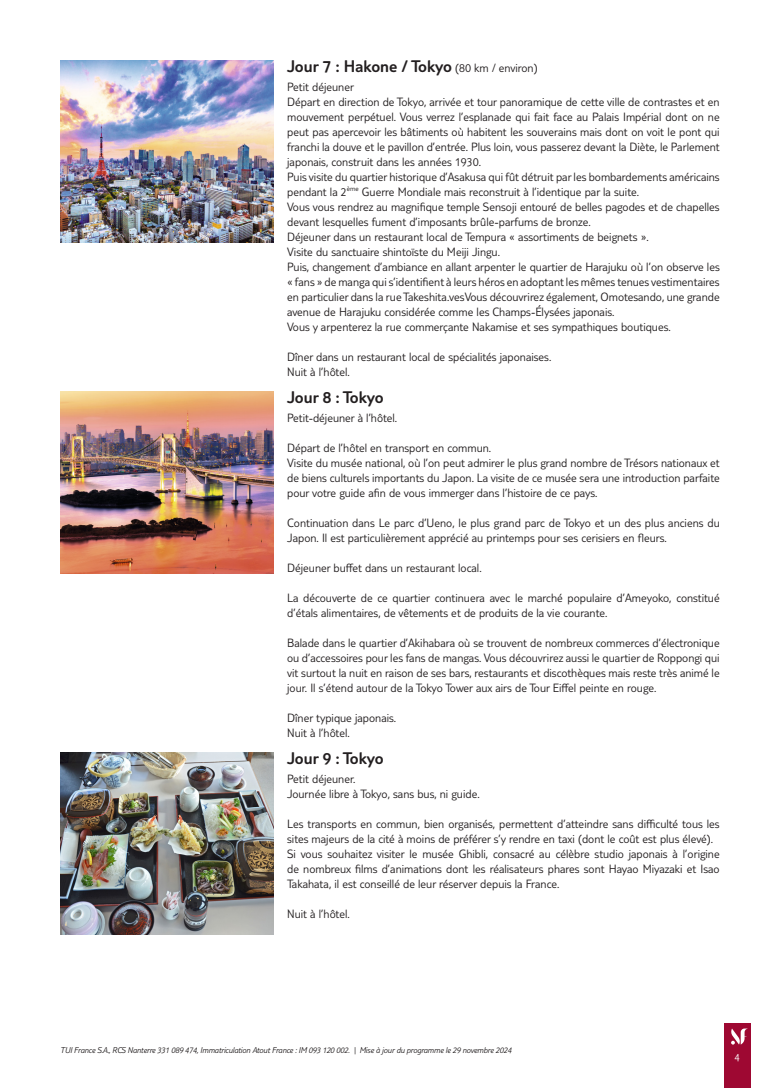
<style>
.page{position:relative;width:780px;height:1088px;background:#fff}
.page>*{position:absolute;margin:0;border:0;box-sizing:border-box;transform-origin:0 0}
.t1{font:300 17.5px "TUI Type";letter-spacing:-.005em;color:#231f20}
.t2{font:300 12.5px/15px "TUI Type";color:#231f20}
.t3{font:300 11.25px "TUI Type";color:#fff}
.t4{font:italic 300 8.75px "TUI Type";letter-spacing:-.02em;color:#231f20}
.s1{font-size:12.5px}
</style>
<div class="page">
<div style="left:724px;top:1023px;width:26px;height:65px;background:#9e0832"></div>
<svg style="left:731px;top:1028px;width:17px;height:16px"></svg>
<img style="left:60px;top:60px;width:213px;height:182px">
<img style="left:60px;top:391px;width:213px;height:182px">
<img style="left:60px;top:752px;width:213px;height:182px">
<h1 class="t1" style="left:287px;top:56px;width:252px">Jour 7 : Hakone / Tokyo <span class="s1">(80 km / environ)</span></h1>
<p class="t2" style="left:287px;top:79px;width:434px">Petit déjeuner<br>Départ en direction de Tokyo, arrivée et tour panoramique de cette ville de contrastes et en mouvement perpétuel. Vous verrez l’esplanade qui fait face au Palais Impérial dont on ne peut pas apercevoir les bâtiments où habitent les souverains mais dont on voit le pont qui franchi la douve et le pavillon d’entrée. Plus loin, vous passerez devant la Diète, le Parlement japonais, construit dans les années 1930.<br>Puis visite du quartier historique d’Asakusa qui fût détruit par les bombardements américains pendant la 2<sup>ème</sup> Guerre Mondiale mais reconstruit à l’identique par la suite.<br>Vous vous rendrez au magnifique temple Sensoji entouré de belles pagodes et de chapelles devant lesquelles fument d’imposants brûle-parfums de bronze.<br>Déjeuner dans un restaurant local de Tempura « assortiments de beignets ».<br>Visite du sanctuaire shintoïste du Meiji Jingu.<br>Puis, changement d’ambiance en allant arpenter le quartier de Harajuku où l’on observe les « fans » de manga qui s’identifient à leurs héros en adoptant les mêmes tenues vestimentaires en particulier dans la rue Takeshita.vesVous découvrirez également, Omotesando, une grande avenue de Harajuku considérée comme les Champs-Élysées japonais.<br>Vous y arpenterez la rue commerçante Nakamise et ses sympathiques boutiques.</p>
<p class="t2" style="left:287px;top:349px;width:266px">Dîner dans un restaurant local de spécialités japonaises.<br>Nuit à l’hôtel.</p>
<h1 class="t1" style="left:287px;top:387px;width:98px">Jour 8 : Tokyo</h1>
<p class="t2" style="left:287px;top:410px;width:111px">Petit-déjeuner à l’hôtel.</p>
<p class="t2" style="left:287px;top:440px;width:434px">Départ de l’hôtel en transport en commun.<br>Visite du musée national, où l’on peut admirer le plus grand nombre de Trésors nationaux et de biens culturels importants du Japon. La visite de ce musée sera une introduction parfaite pour votre guide afin de vous immerger dans l’histoire de ce pays.</p>
<p class="t2" style="left:287px;top:515px;width:434px">Continuation dans Le parc d’Ueno, le plus grand parc de Tokyo et un des plus anciens du<br>Japon. Il est particulièrement apprécié au printemps pour ses cerisiers en fleurs.</p>
<p class="t2" style="left:287px;top:560px;width:196px">Déjeuner buffet dans un restaurant local.</p>
<p class="t2" style="left:287px;top:590px;width:434px">La découverte de ce quartier continuera avec le marché populaire d’Ameyoko, constitué d’étals alimentaires, de vêtements et de produits de la vie courante.</p>
<p class="t2" style="left:287px;top:635px;width:434px;text-align:justify">Balade dans le quartier d’Akihabara où se trouvent de nombreux commerces d’électronique ou d’accessoires pour les fans de mangas. Vous découvrirez aussi le quartier de Roppongi qui vit surtout la nuit en raison de ses bars, restaurants et discothèques mais reste très animé le jour. Il s’étend autour de la Tokyo Tower aux airs de Tour Eiffel peinte en rouge.</p>
<p class="t2" style="left:287px;top:710px;width:111px">Dîner typique japonais.<br>Nuit à l’hôtel.</p>
<h1 class="t1" style="left:287px;top:748px;width:98px">Jour 9 : Tokyo</h1>
<p class="t2" style="left:287px;top:771px;width:194px">Petit déjeuner.<br>Journée libre à Tokyo, sans bus, ni guide.</p>
<p class="t2" style="left:287px;top:816px;width:434px">Les transports en commun, bien organisés, permettent d’atteindre sans difficulté tous les sites majeurs de la cité à moins de préférer s’y rendre en taxi (dont le coût est plus élevé).<br>Si vous souhaitez visiter le musée Ghibli, consacré au célèbre studio japonais à l’origine de nombreux films d’animations dont les réalisateurs phares sont Hayao Miyazaki et Isao Takahata, il est conseillé de leur réserver depuis la France.</p>
<p class="t2" style="left:287px;top:906px;width:64px">Nuit à l’hôtel.</p>
<p class="t4" style="left:60px;top:1045px;width:452px">TUI France S.A., RCS Nanterre 331 089 474, Immatriculation Atout France : IM 093 120 002. | Mise à jour du programme le 29 novembre 2024</p>
<p class="t3" style="left:734px;top:1050px;width:7px">4</p>
</div>
